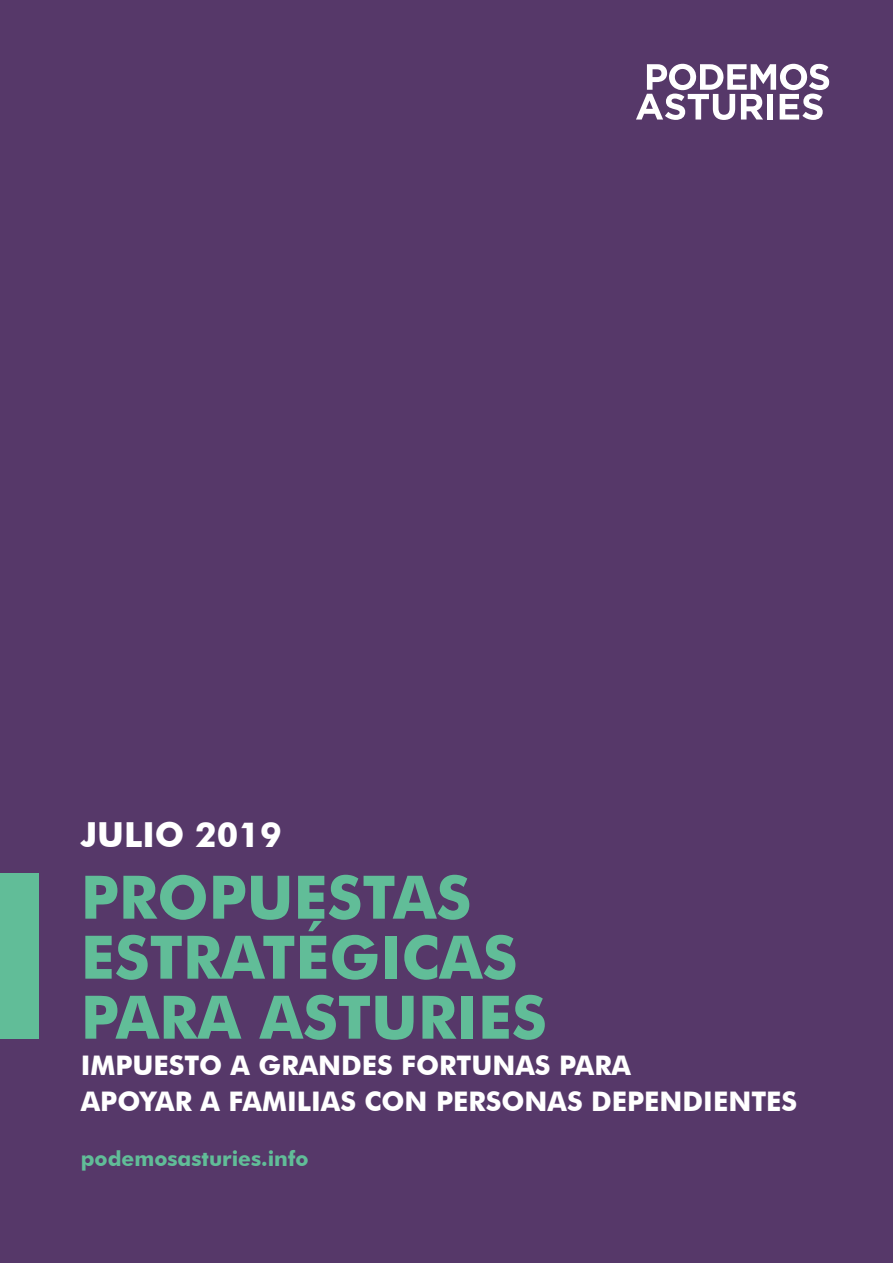
<style>
.page{position:relative;width:893px;height:1263px;background:#563869}
.page>*{position:absolute;margin:0;border:0;box-sizing:border-box;transform-origin:0 0}
.t1{font:700 60px/60px "Futura BT";color:#61bd98}
.t2{font:700 34.5px "Futura BT";color:#fff}
.t3{font:700 27px/36px "Futura BT";color:#fff}
.t4{font:700 21px "Futura BT";color:#61bd98}
</style>
<div class="page">
<svg style="left:636px;top:64px;width:193px;height:56px"></svg>
<div style="left:0;top:873px;width:38px;height:166px;background:#61bd98"></div>
<p class="t2" style="left:81px;top:814px;width:202px">JULIO 2019</p>
<h1 class="t1" style="left:81px;top:867px;width:467px">PROPUESTAS<br>ESTRATÉGICAS<br>PARA ASTURIES</h1>
<p class="t3" style="left:81px;top:1047px;width:718px">IMPUESTO A GRANDES FORTUNAS PARA<br>APOYAR A FAMILIAS CON PERSONAS DEPENDIENTES</p>
<p class="t4" style="left:81px;top:1146px;width:229px">podemosasturies.info</p>
</div>
